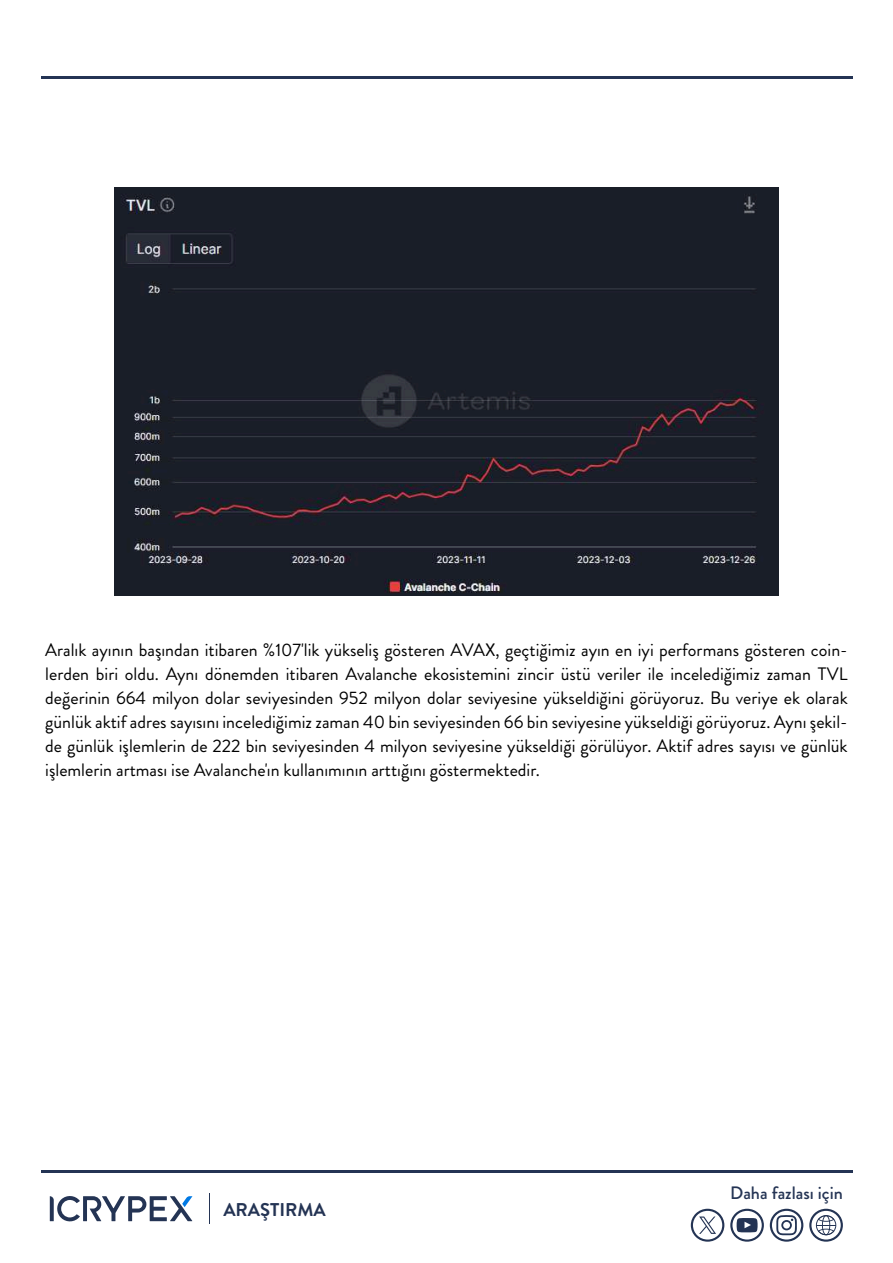
<style>
.page{position:relative;width:893px;height:1263px;background:#fff}
.page>*{position:absolute;margin:0;border:0;box-sizing:border-box;transform-origin:0 0}
.t1{font:700 18.45px "Brandon Grotesque";color:#243454}
.t2{font:18px/24px "Brandon Grotesque";color:#000;text-align:justify}
.t3{font:500 18px "Brandon Grotesque";color:#243454}
</style>
<div class="page">
<hr style="left:41px;top:1170px;width:811px;height:2px;background:#243454">
<hr style="left:41px;top:76px;width:811px;height:2px;background:#243454">
<svg style="left:50px;top:1196px;width:142px;height:26px"></svg>
<hr style="left:209px;top:1193px;width:1px;height:31px;background:#243454">
<svg style="left:809px;top:1209px;width:34px;height:33px"></svg>
<svg style="left:770px;top:1209px;width:33px;height:33px"></svg>
<svg style="left:730px;top:1209px;width:34px;height:33px"></svg>
<svg style="left:691px;top:1209px;width:33px;height:33px"></svg>
<img style="left:115px;top:187px;width:663px;height:409px">
<p class="t2" style="left:45px;top:638px;width:804px">Aralık ayının başından itibaren %107'lik yükseliş gösteren AVAX, geçtiğimiz ayın en iyi performans gösteren coin&shy;lerden biri oldu. Aynı dönemden itibaren Avalanche ekosistemini zincir üstü veriler ile incelediğimiz zaman TVL değerinin 664 milyon dolar seviyesinden 952 milyon dolar seviyesine yükseldiğini görüyoruz. Bu veriye ek olarak günlük aktif adres sayısını incelediğimiz zaman 40 bin seviyesinden 66 bin seviyesine yükseldiği görüyoruz. Aynı şekil&shy;de günlük işlemlerin de 222 bin seviyesinden 4 milyon seviyesine yükseldiği görülüyor. Aktif adres sayısı ve günlük işlemlerin artması ise Avalanche'ın kullanımının arttığını göstermektedir.</p>
<p class="t1" style="left:223px;top:1197px;width:104px">ARAŞTIRMA</p>
<p class="t3" style="left:730px;top:1181px;width:114px">Daha fazlası için</p>
</div>
